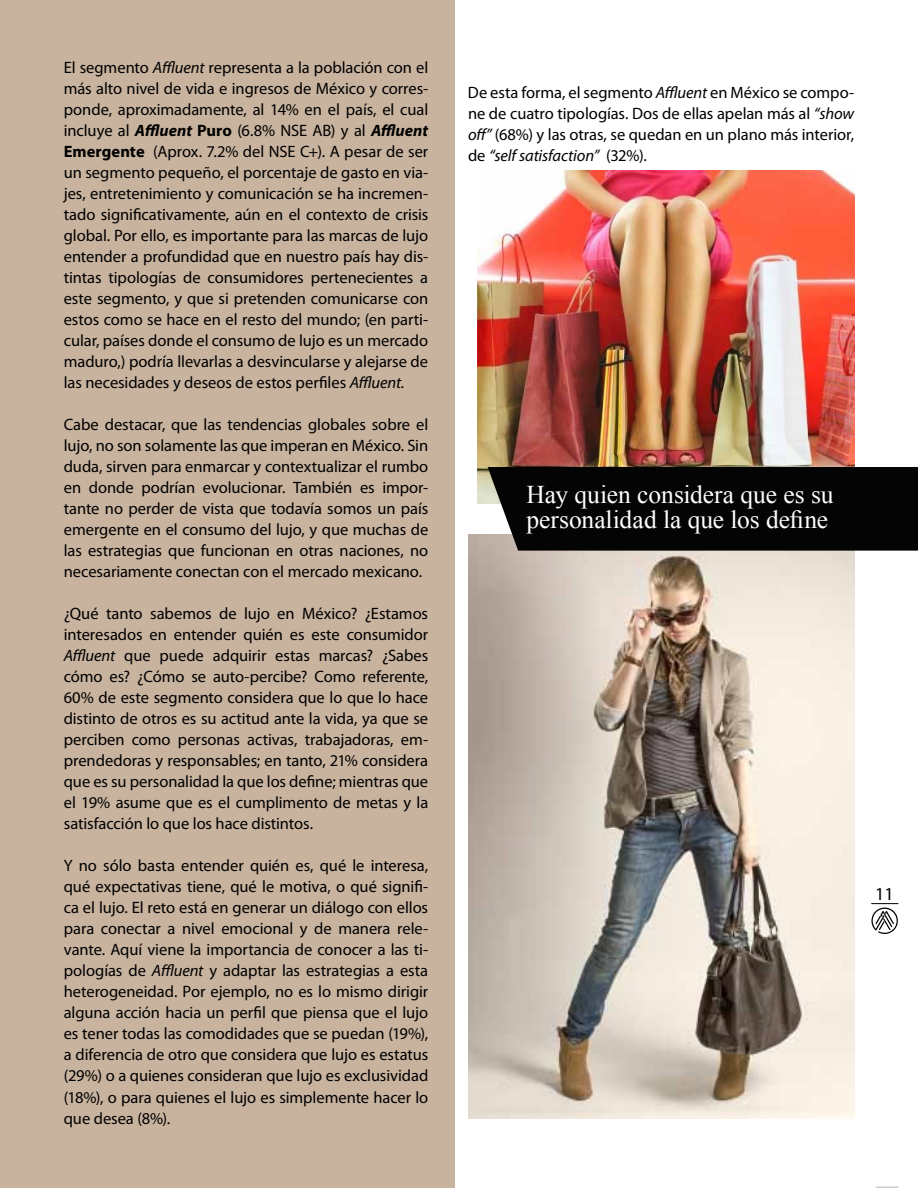
<style>
.page{position:relative;width:918px;height:1188px;background:#fff}
.page>*{position:absolute;margin:0;border:0;box-sizing:border-box;transform-origin:0 0}
.t1{font:25.5px/25.5px "Times New Roman";letter-spacing:-.005em;color:#fff}
.t2{font:18.15px "Myriad";color:#000}
.t3{font:16.5px/21px "Myriad Pro";letter-spacing:-.005em;color:#000;text-align:justify}
.s1{font-style:italic}
.s2{font-weight:700;font-style:italic}
.s3{font-weight:700}
</style>
<div class="page">
<hr style="left:876px;top:1186px;width:22px;height:2px;background:#cdcdc4">
<svg style="left:871px;top:903px;width:27px;height:31px"></svg>
<img style="left:477px;top:171px;width:378px;height:332px">
<div style="left:0;top:0;width:454px;height:1188px;background:#c8b39e"></div>
<img style="left:468px;top:535px;width:386px;height:584px">
<div style="left:488px;top:467px;width:430px;height:84px;background:#040404"></div>
<p class="t3" style="left:64px;top:57px;width:366px">El segmento <span class="s1">Affluent</span> representa a la población con el más alto nivel de vida e ingresos de México y corres&shy;ponde, aproximadamente, al 14% en el país, el cual incluye al <span class="s2">Affluent</span> <span class="s3">Puro</span> (6.8% NSE AB) y al <span class="s2">Affluent </span><span class="s3">Emergente</span> (Aprox. 7.2% del NSE C+). A pesar de ser un segmento pequeño, el porcentaje de gasto en via&shy;jes, entretenimiento y comunicación se ha incremen&shy;tado significativamente, aún en el contexto de crisis global. Por ello, es importante para las marcas de lujo entender a profundidad que en nuestro país hay dis&shy;tintas tipologías de consumidores pertenecientes a este segmento, y que si pretenden comunicarse con estos como se hace en el resto del mundo; (en parti&shy;cular, países donde el consumo de lujo es un mercado maduro,) podría llevarlas a desvincularse y alejarse de las necesidades y deseos de estos perfiles <span class="s1">Affluent.</span></p>
<p class="t3" style="left:64px;top:414px;width:366px">Cabe destacar, que las tendencias globales sobre el lujo, no son solamente las que imperan en México. Sin duda, sirven para enmarcar y contextualizar el rumbo en donde podrían evolucionar. También es impor&shy;tante no perder de vista que todavía somos un país emergente en el consumo del lujo, y que muchas de las estrategias que funcionan en otras naciones, no necesariamente conectan con el mercado mexicano.</p>
<p class="t3" style="left:64px;top:603px;width:366px">¿Qué tanto sabemos de lujo en México? ¿Estamos interesados en entender quién es este consumidor <span class="s1">Affluent</span> que puede adquirir estas marcas? ¿Sabes cómo es? ¿Cómo se auto-percibe? Como referente, 60% de este segmento considera que lo que lo hace distinto de otros es su actitud ante la vida, ya que se perciben como personas activas, trabajadoras, em&shy;prendedoras y responsables; en tanto, 21% considera que es su personalidad la que los define; mientras que el 19% asume que es el cumplimento de metas y la satisfacción lo que los hace distintos.</p>
<p class="t3" style="left:64px;top:855px;width:366px">Y no sólo basta entender quién es, qué le interesa, qué expectativas tiene, qué le motiva, o qué signifi&shy;ca el lujo. El reto está en generar un diálogo con ellos para conectar a nivel emocional y de manera rele&shy;vante. Aquí viene la importancia de conocer a las ti&shy;pologías de <span class="s1">Affluent</span> y adaptar las estrategias a esta heterogeneidad. Por ejemplo, no es lo mismo dirigir alguna acción hacia un perfil que piensa que el lujo es tener todas las comodidades que se puedan (19%), a diferencia de otro que considera que lujo es estatus (29%) o a quienes consideran que lujo es exclusividad (18%), o para quienes el lujo es simplemente hacer lo que desea (8%).</p>
<p class="t3" style="left:468px;top:81px;width:388px">De esta forma, el segmento <span class="s1">Affluent</span> en México se compo&shy;ne de cuatro tipologías. Dos de ellas apelan más al <span class="s1">“show off”</span> (68%) y las otras, se quedan en un plano más interior, de <span class="s1">“self satisfaction”</span> (32%).</p>
<h1 class="t1" style="left:526px;top:481px;width:309px">Hay quien considera que es su personalidad la que los define</h1>
<p class="t2" style="left:875px;top:885px;width:20px">11</p>
</div>
